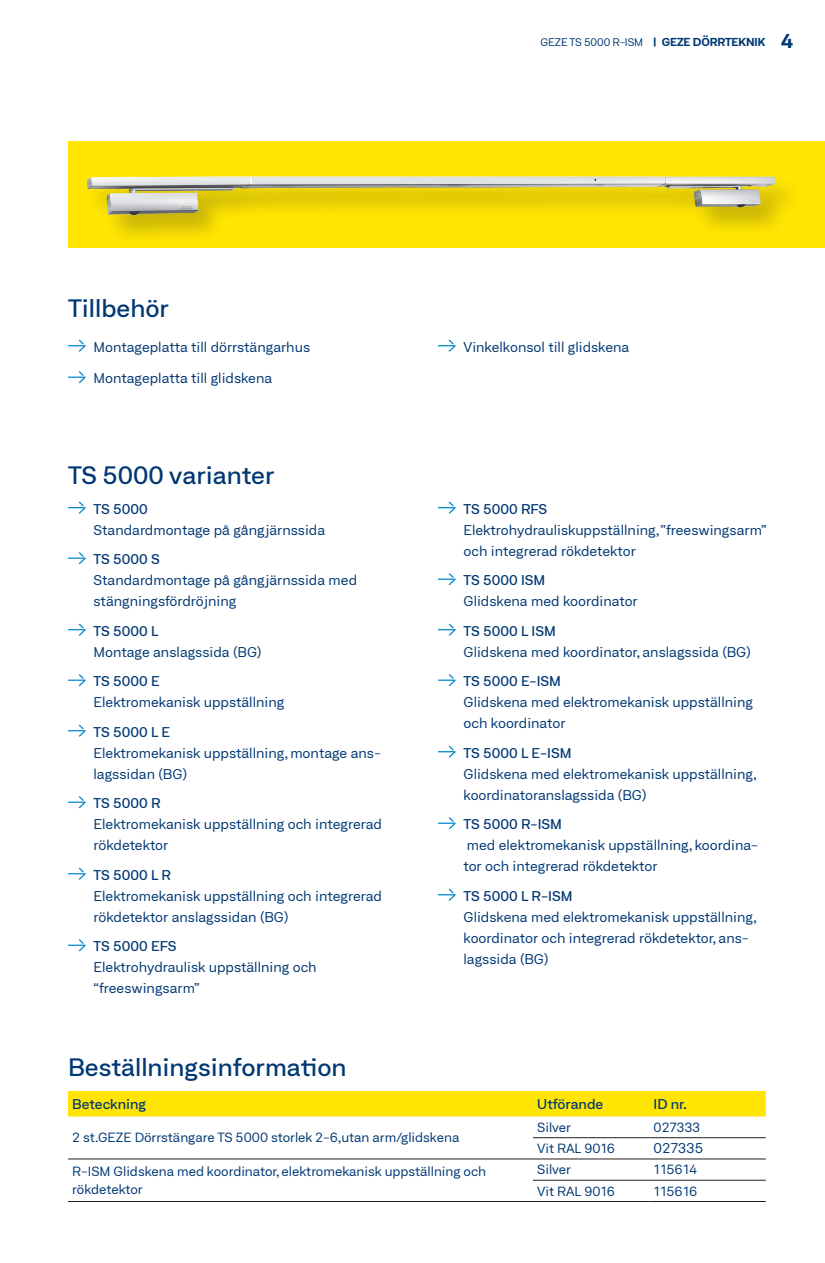
<style>
.page{position:relative;width:825px;height:1263px;background:#fff}
.page>*{position:absolute;margin:0;border:0;box-sizing:border-box;transform-origin:0 0}
.SUB_HEADLINE{font:500 expanded 24px "Neufile Grotesk";color:#013874}
.BULLET{font:expanded 13.5px/21px "Neufile Grotesk";color:#013874}
.TABLE_TEKST{font:500 expanded 13.5px "Neufile Grotesk";color:#013874}
.TABLE_TEKST-2{font:expanded 13.5px "Neufile Grotesk";color:#013874}
.TABLE_TEKST-3{font:expanded 12.75px/17.2px "Neufile Grotesk";color:#013874}
.t1{font:expanded 10.5px "Neufile Grotesk";letter-spacing:-.01em;color:#013874}
.s1{font-weight:700;font-size:11.25px}
.s2{font-weight:700;font-size:19.5px}
.s3{font-weight:500}
</style>
<div class="page">
<div style="left:68px;top:141px;width:757px;height:106px;background:#ffe501"></div>
<div style="left:68px;top:1091px;width:698px;height:25px;background:#ffe501"></div>
<hr style="left:533px;top:1137px;width:116px;height:1px;background:#231f20">
<hr style="left:649px;top:1137px;width:117px;height:1px;background:#231f20">
<hr style="left:68px;top:1159px;width:465px;height:1px;background:#231f20">
<hr style="left:533px;top:1159px;width:116px;height:1px;background:#231f20">
<hr style="left:649px;top:1159px;width:117px;height:1px;background:#231f20">
<hr style="left:533px;top:1180px;width:116px;height:1px;background:#231f20">
<hr style="left:649px;top:1180px;width:117px;height:1px;background:#231f20">
<hr style="left:68px;top:1201px;width:465px;height:1px;background:#231f20">
<hr style="left:533px;top:1201px;width:116px;height:1px;background:#231f20">
<hr style="left:649px;top:1201px;width:117px;height:1px;background:#231f20">
<img style="left:86px;top:176px;width:703px;height:60px">
<svg style="left:68px;top:340px;width:18px;height:12px"></svg>
<svg style="left:68px;top:371px;width:18px;height:12px"></svg>
<svg style="left:438px;top:340px;width:18px;height:12px"></svg>
<svg style="left:68px;top:501px;width:18px;height:13px"></svg>
<svg style="left:68px;top:552px;width:18px;height:12px"></svg>
<svg style="left:68px;top:624px;width:18px;height:12px"></svg>
<svg style="left:68px;top:674px;width:18px;height:12px"></svg>
<svg style="left:68px;top:725px;width:18px;height:12px"></svg>
<svg style="left:68px;top:796px;width:18px;height:12px"></svg>
<svg style="left:68px;top:868px;width:18px;height:12px"></svg>
<svg style="left:68px;top:939px;width:18px;height:12px"></svg>
<svg style="left:438px;top:501px;width:18px;height:13px"></svg>
<svg style="left:438px;top:573px;width:18px;height:12px"></svg>
<svg style="left:438px;top:624px;width:18px;height:12px"></svg>
<svg style="left:438px;top:674px;width:18px;height:12px"></svg>
<svg style="left:438px;top:746px;width:18px;height:12px"></svg>
<svg style="left:438px;top:817px;width:18px;height:12px"></svg>
<svg style="left:438px;top:889px;width:18px;height:12px"></svg>
<p class="t1" style="left:540px;top:36px;width:254px">GEZE TS 5000 R-ISM <span class="s1">| GEZE DÖRRTEKNIK</span> <span class="s2">4</span></p>
<p class="SUB_HEADLINE" style="left:68px;top:293px;width:102px">Tillbehör</p>
<p class="BULLET" style="left:94px;top:336px;width:218px">Montageplatta till dörrstängarhus</p>
<p class="BULLET" style="left:94px;top:368px;width:180px">Montageplatta till glidskena</p>
<p class="SUB_HEADLINE" style="left:68px;top:460px;width:208px">TS 5000 varianter</p>
<p class="BULLET" style="left:94px;top:498px;width:233px"><span class="s3">TS 5000<br></span>Standardmontage på gångjärnssida</p>
<p class="BULLET" style="left:94px;top:549px;width:265px"><span class="s3">TS 5000 S<br></span>Standardmontage på gångjärnssida med stängningsfördröjning</p>
<p class="BULLET" style="left:94px;top:620px;width:170px"><span class="s3">TS 5000 L<br></span>Montage anslagssida (BG)</p>
<p class="BULLET" style="left:94px;top:671px;width:192px"><span class="s3">TS 5000 E<br></span>Elektromekanisk uppställning</p>
<p class="BULLET" style="left:94px;top:721px;width:289px"><span class="s3">TS 5000 L E<br></span>Elektromekanisk uppställning, montage ans&shy;lagssidan (BG)</p>
<p class="BULLET" style="left:94px;top:793px;width:290px"><span class="s3">TS 5000 R<br></span>Elektromekanisk uppställning och integrerad rökdetektor</p>
<p class="BULLET" style="left:94px;top:864px;width:290px"><span class="s3">TS 5000 L R<br></span>Elektromekanisk uppställning och integrerad rökdetektor anslagssidan (BG)</p>
<p class="BULLET" style="left:94px;top:936px;width:225px"><span class="s3">TS 5000 EFS<br></span>Elektrohydraulisk uppställning och “freeswingsarm”</p>
<p class="BULLET" style="left:463px;top:336px;width:167px">Vinkelkonsol till glidskena</p>
<p class="BULLET" style="left:463px;top:498px;width:305px"><span class="s3">TS 5000 RFS<br></span>Elektrohydrauliskuppställning, ”freeswingsarm” och integrerad rökdetektor</p>
<p class="BULLET" style="left:463px;top:570px;width:176px"><span class="s3">TS 5000 ISM<br></span>Glidskena med koordinator</p>
<p class="BULLET" style="left:463px;top:620px;width:289px"><span class="s3">TS 5000 L ISM<br></span>Glidskena med koordinator, anslagssida (BG)</p>
<p class="BULLET" style="left:463px;top:671px;width:291px"><span class="s3">TS 5000 E-ISM<br></span>Glidskena med elektromekanisk uppställning och koordinator</p>
<p class="BULLET" style="left:463px;top:742px;width:295px"><span class="s3">TS 5000 L E-ISM<br></span>Glidskena med elektromekanisk uppställning, koordinatoranslagssida (BG)</p>
<p class="BULLET" style="left:463px;top:814px;width:296px"><span class="s3">TS 5000 R-ISM<br></span>med elektromekanisk uppställning, koordina&shy;tor och integrerad rökdetektor</p>
<p class="BULLET" style="left:463px;top:885px;width:295px"><span class="s3">TS 5000 L R-ISM<br></span>Glidskena med elektromekanisk uppställning, koordinator och integrerad rökdetektor, ans&shy;lagssida (BG)</p>
<p class="SUB_HEADLINE" style="left:68px;top:1052px;width:280px">Beställningsinformation</p>
<p class="TABLE_TEKST" style="left:72px;top:1095px;width:75px">Beteckning</p>
<p class="TABLE_TEKST" style="left:537px;top:1095px;width:68px">Utförande</p>
<p class="TABLE_TEKST" style="left:654px;top:1095px;width:35px">ID nr.</p>
<p class="TABLE_TEKST-3" style="left:72px;top:1129px;width:389px">2 st.GEZE Dörrstängare TS 5000 storlek 2-6,utan arm/glidskena</p>
<p class="TABLE_TEKST-3" style="left:537px;top:1118px;width:35px">Silver</p>
<p class="TABLE_TEKST-3" style="left:654px;top:1118px;width:48px">027333</p>
<p class="TABLE_TEKST-3" style="left:537px;top:1139px;width:79px">Vit RAL 9016</p>
<p class="TABLE_TEKST-2" style="left:654px;top:1140px;width:51px">027335</p>
<p class="TABLE_TEKST-3" style="left:72px;top:1163px;width:415px">R-ISM Glidskena med koordinator, elektromekanisk uppställning och rökdetektor</p>
<p class="TABLE_TEKST-3" style="left:537px;top:1161px;width:35px">Silver</p>
<p class="TABLE_TEKST-3" style="left:654px;top:1161px;width:45px">115614</p>
<p class="TABLE_TEKST-3" style="left:537px;top:1182px;width:79px">Vit RAL 9016</p>
<p class="TABLE_TEKST-3" style="left:654px;top:1182px;width:45px">115616</p>
</div>
